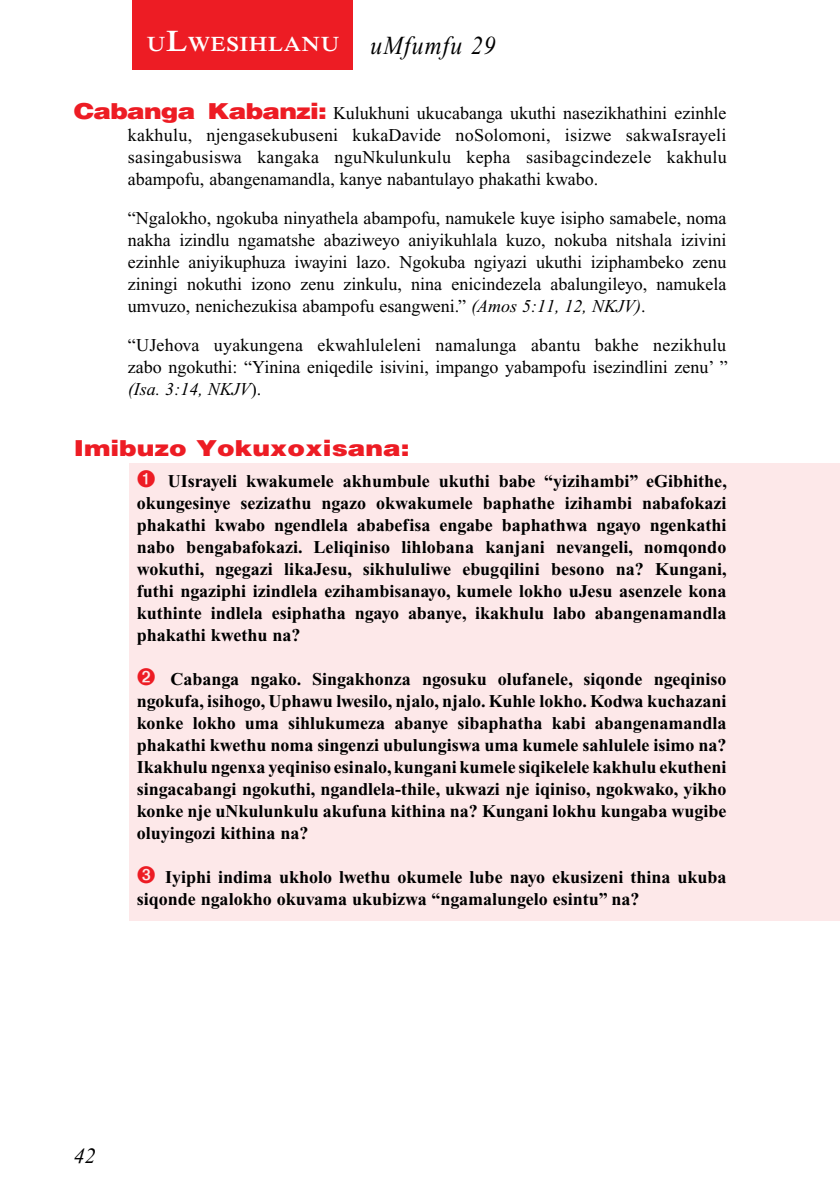
<style>
.page{position:relative;width:840px;height:1191px;background:#fff}
.page>*{position:absolute;margin:0;border:0;box-sizing:border-box;transform-origin:0 0}
.t1{font:italic 26px "Times New Roman PS Std";letter-spacing:.05em;color:#000;scale:.9 1}
.t2{font:900 22px "Helvetica LT Std";color:#ed1c24;scale:1.2 1}
.t3{font:italic 22px "Times New Roman PS Std";color:#000}
.t4{font:600 21px "Times NRMT Std";letter-spacing:.03em;color:#fff}
.t5{font:700 18px/22px "Times New Roman PS Std";color:#000;text-align:justify}
.t6{font:18px/22px "Times New Roman PS Std";color:#000;text-align:justify}
.s1{font-size:30px}
.s2{font-family:"Helvetica LT Std";font-weight:900;font-size:22px;color:#ed1c24}
.s3{font-style:italic}
.s4{color:#ed1c24}
</style>
<div class="page">
<div style="left:133px;top:0;width:220px;height:69px;background:#ed1c24"></div>
<div style="left:130px;top:463px;width:709px;height:457px;background:#fde8e9"></div>
<p class="t4" style="left:147px;top:32px;width:194px">U<span class="s1">L</span>WESIHLANU</p>
<h1 class="t1" style="left:370px;top:32px;width:140px">uMfumfu 29</h1>
<p class="t6" style="left:128px;top:102px;width:600px;text-indent:-54px"><span class="s2">Cabanga Kabanzi:</span> Kulukhuni ukucabanga ukuthi nasezikhathini ezinhle kakhulu, njengasekubuseni kukaDavide noSolomoni, isizwe sakwaIsrayeli sasingabusiswa kangaka nguNkulunkulu kepha sasibagcindezele kakhulu abampofu, abangenamandla, kanye nabantulayo phakathi kwabo.</p>
<p class="t6" style="left:128px;top:207px;width:600px">“Ngalokho, ngokuba ninyathela abampofu, namukele kuye isipho samabele, noma nakha izindlu ngamatshe abaziweyo aniyikuhlala kuzo, nokuba nitshala izivini ezinhle aniyikuphuza iwayini lazo. Ngokuba ngiyazi ukuthi iziphambeko zenu ziningi nokuthi izono zenu zinkulu, nina enicindezela abalungileyo, namukela umvuzo, nenichezukisa abampofu esangweni.” <span class="s3">(Amos 5:11, 12, NKJV)</span>.</p>
<p class="t6" style="left:128px;top:334px;width:601px">“UJehova uyakungena ekwahluleleni namalunga abantu bakhe nezikhulu zabo ngokuthi: “Yinina eniqedile isivini, impango yabampofu isezindlini zenu’ ” <span class="s3">(Isa. 3:14, NKJV</span>).</p>
<p class="t2" style="left:74px;top:434px;width:281px">Imibuzo Yokuxoxisana:</p>
<p class="t5" style="left:137px;top:470px;width:591px"><span class="s4">➊</span> UIsrayeli kwakumele akhumbule ukuthi babe “yizihambi” eGibhithe, okungesinye sezizathu ngazo okwakumele baphathe izihambi nabafokazi phakathi kwabo ngendlela ababefisa engabe baphathwa ngayo ngenkathi nabo bengabafokazi. Leliqiniso lihlobana kanjani nevangeli, nomqondo wokuthi, ngegazi likaJesu, sikhululiwe ebugqilini besono na? Kungani, futhi ngaziphi izindlela ezihambisanayo, kumele lokho uJesu asenzele kona kuthinte indlela esiphatha ngayo abanye, ikakhulu labo abangenamandla phakathi kwethu na?</p>
<p class="t5" style="left:137px;top:668px;width:591px"><span class="s4">➋</span> Cabanga ngako. Singakhonza ngosuku olufanele, siqonde ngeqiniso ngokufa, isihogo, Uphawu lwesilo, njalo, njalo. Kuhle lokho. Kodwa kuchazani konke lokho uma sihlukumeza abanye sibaphatha kabi abangenamandla phakathi kwethu noma singenzi ubulungiswa uma kumele sahlulele isimo na?<br>Ikakhulu ngenxa yeqiniso esinalo, kungani kumele siqikelele kakhulu ekutheni singacabangi ngokuthi, ngandlela-thile, ukwazi nje iqiniso, ngokwako, yikho konke nje uNkulunkulu akufuna kithina na? Kungani lokhu kungaba wugibe oluyingozi kithina na?</p>
<p class="t5" style="left:137px;top:866px;width:590px"><span class="s4">➌</span> Iyiphi indima ukholo lwethu okumele lube nayo ekusizeni thina ukuba siqonde ngalokho okuvama ukubizwa “ngamalungelo esintu” na?</p>
<p class="t3" style="left:74px;top:1144px;width:23px">42</p>
</div>
